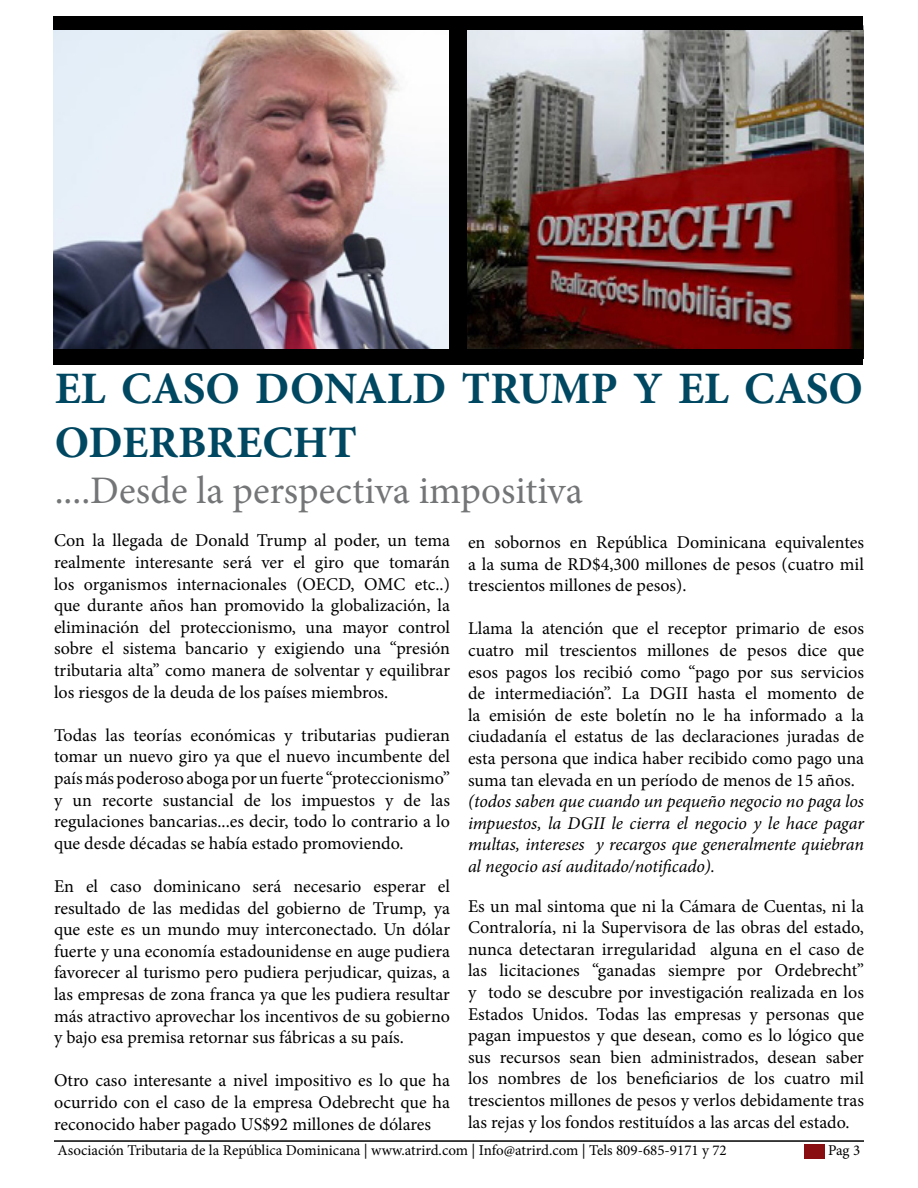
<style>
.page{position:relative;width:918px;height:1188px;background:#fff}
.page>*{position:absolute;margin:0;border:0;box-sizing:border-box;transform-origin:0 0}
.t1{font:700 45px/54px "Minion Pro";color:#004761}
.t2{font:39px "Minion Pro";color:#737577}
.t3{font:18px/21.6px "Minion Pro";color:#000;text-align:justify}
.t4{font:italic 18px/21.6px "Minion Pro";letter-spacing:-.01em;color:#000;text-align:justify}
.t5{font:15px "Minion Pro";color:#000}
</style>
<div class="page">
<img style="left:53px;top:30px;width:396px;height:319px">
<img style="left:467px;top:30px;width:396px;height:319px">
<div style="left:53px;top:16px;width:810px;height:14px;background:#000"></div>
<div style="left:53px;top:349px;width:810px;height:15px;background:#000"></div>
<div style="left:449px;top:25px;width:18px;height:337px;background:#000"></div>
<hr style="left:54px;top:1140px;width:810px;height:2px;background:#000">
<div style="left:804px;top:1144px;width:21px;height:14px;background:#890e11"></div>
<h1 class="t1" style="left:55px;top:361px;width:810px">EL CASO DONALD TRUMP Y EL CASO<br>ODERBRECHT</h1>
<h2 class="t2" style="left:55px;top:465px;width:530px">....Desde la perspectiva impositiva</h2>
<p class="t3" style="left:54px;top:530px;width:398px">Con la llegada de Donald Trump al poder, un tema realmente interesante será ver el giro que tomarán los organismos internacionales (OECD, OMC etc..) que durante años han promovido la globalización, la eliminación del proteccionismo, una mayor control sobre el sistema bancario y exigiendo una “presión tributaria alta” como manera de solventar y equilibrar los riesgos de la deuda de los países miembros.</p>
<p class="t3" style="left:54px;top:724px;width:398px">Todas las teorías económicas y tributarias pudieran tomar un nuevo giro ya que el nuevo incumbente del país más poderoso aboga por un fuerte “proteccionismo” y un recorte sustancial de los impuestos y de las regulaciones bancarias...es decir, todo lo contrario a lo que desde décadas se había estado promoviendo.</p>
<p class="t3" style="left:54px;top:876px;width:398px">En el caso dominicano será necesario esperar el resultado de las medidas del gobierno de Trump, ya que este es un mundo muy interconectado. Un dólar fuerte y una economía estadounidense en auge pudiera favorecer al turismo pero pudiera perjudicar, quizas, a las empresas de zona franca ya que les pudiera resultar más atractivo aprovechar los incentivos de su gobierno y bajo esa premisa retornar sus fábricas a su país.</p>
<p class="t3" style="left:54px;top:1070px;width:398px">Otro caso interesante a nivel impositivo es lo que ha ocurrido con el caso de la empresa Odebrecht que ha reconocido haber pagado US$92 millones de dólares</p>
<p class="t3" style="left:468px;top:532px;width:397px">en sobornos en República Dominicana equivalentes a la suma de RD$4,300 millones de pesos (cuatro mil trescientos millones de pesos).</p>
<p class="t3" style="left:468px;top:618px;width:398px">Llama la atención que el receptor primario de esos cuatro mil trescientos millones de pesos dice que esos pagos los recibió como “pago por sus servicios de intermediación”. La DGII hasta el momento de la emisión de este boletín no le ha informado a la ciudadanía el estatus de las declaraciones juradas de esta persona que indica haber recibido como pago una suma tan elevada en un período de menos de 15 años.</p>
<p class="t4" style="left:468px;top:791px;width:398px">(todos saben que cuando un pequeño negocio no paga los impuestos, la DGII le cierra el negocio y le hace pagar multas, intereses y recargos que generalmente quiebran al negocio así auditado/notificado).</p>
<p class="t3" style="left:468px;top:895px;width:398px">Es un mal sintoma que ni la Cámara de Cuentas, ni la Contraloría, ni la Supervisora de las obras del estado, nunca detectaran irregularidad alguna en el caso de las licitaciones “ganadas siempre por Ordebrecht” y todo se descubre por investigación realizada en los Estados Unidos. Todas las empresas y personas que pagan impuestos y que desean, como es lo lógico que sus recursos sean bien administrados, desean saber los nombres de los beneficiarios de los cuatro mil trescientos millones de pesos y verlos debidamente tras las rejas y los fondos restituídos a las arcas del estado.</p>
<p class="t5" style="left:58px;top:1140px;width:671px">Asociación Tributaria de la República Dominicana | www.atrird.com | Info@atrird.com | Tels 809-685-9171 y 72</p>
<p class="t5" style="left:828px;top:1140px;width:34px">Pag 3</p>
</div>
